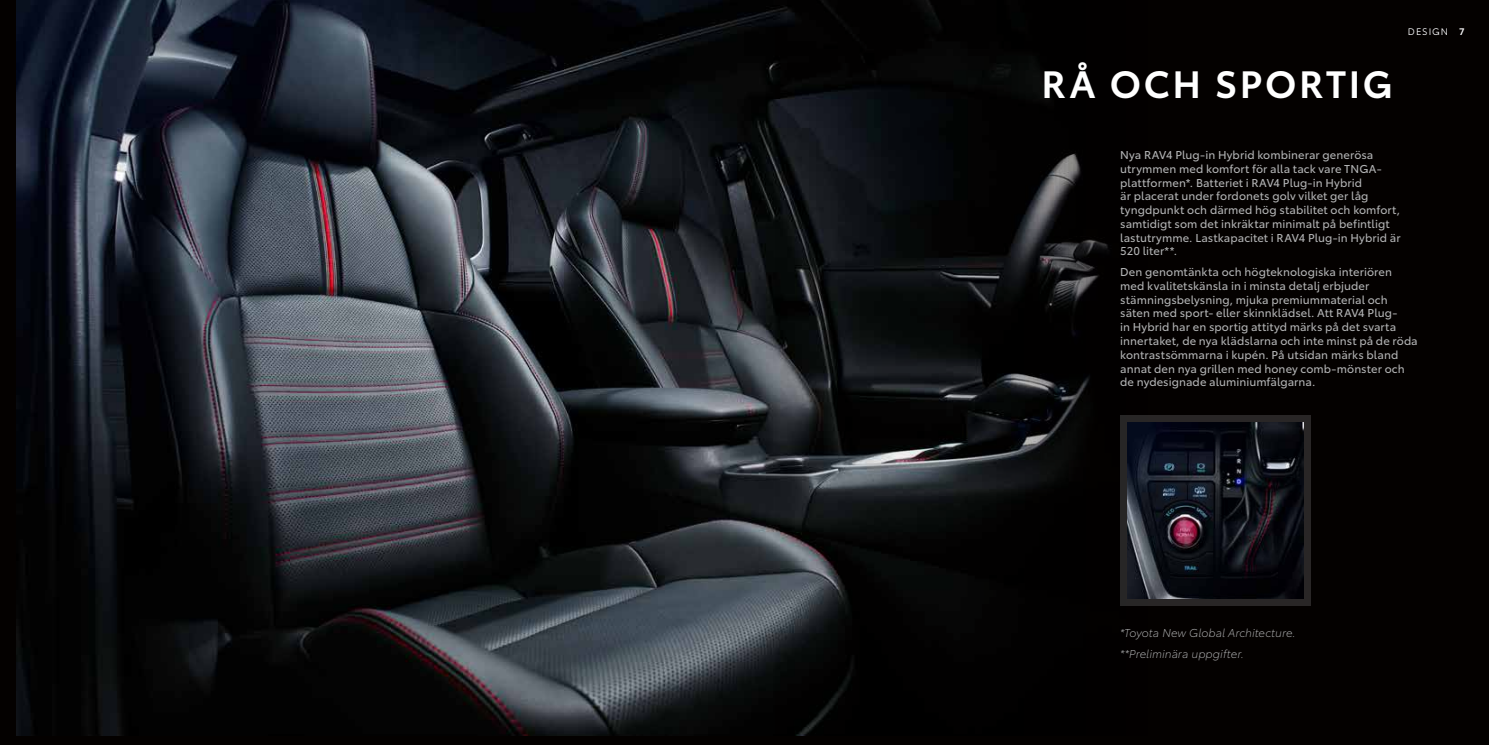
<style>
.page{position:relative;width:1489px;height:745px;background:#fff}
.page>*{position:absolute;margin:0;border:0;box-sizing:border-box;transform-origin:0 0}
.t1{font:600 37.5px "Toyota Type";letter-spacing:.07em;color:#fff}
.t2{font:11.25px/13.8px "Toyota Type";letter-spacing:.005em;color:#b1b2b3}
.t3{font:italic 300 11.25px/20.9px "Toyota Type";color:#b1b2b3}
.t4{font:9.38px "Toyota Type";letter-spacing:.1em;color:#fff}
.s1{font-weight:600}
</style>
<div class="page">
<div style="left:0;top:0;width:1488px;height:744px;background:#040100"></div>
<img style="left:17px;top:0;width:1129px;height:734px">
<div style="left:1120px;top:415px;width:190px;height:190px;background:linear-gradient(to right,#282626,#292626)"></div>
<img style="left:1127px;top:422px;width:176px;height:176px">
<h1 class="t1" style="left:1041px;top:55px;width:353px">RÅ OCH SPORTIG</h1>
<p class="t4" style="left:1407px;top:25px;width:58px">DESIGN <span class="s1">7</span></p>
<p class="t2" style="left:1120px;top:147px;width:282px">Nya RAV4 Plug-in Hybrid kombinerar generösa utrymmen med komfort för alla tack vare TNGA&shy;plattformen*. Batteriet i RAV4 Plug-in Hybrid<br>är placerat under fordonets golv vilket ger låg tyngdpunkt och därmed hög stabilitet och komfort, samtidigt som det inkräktar minimalt på befintligt lastutrymme. Lastkapacitet i RAV4 Plug-in Hybrid är 520 liter**.</p>
<p class="t2" style="left:1120px;top:264px;width:299px">Den genomtänkta och högteknologiska interiören med kvalitetskänsla in i minsta detalj erbjuder stämningsbelysning, mjuka premiummaterial och säten med sport- eller skinnklädsel. Att RAV4 Plug-<br>in Hybrid har en sportig attityd märks på det svarta innertaket, de nya klädslarna och inte minst på de röda kontrastsömmarna i kupén. På utsidan märks bland annat den nya grillen med honey comb-mönster och de nydesignade aluminiumfälgarna.</p>
<p class="t3" style="left:1120px;top:621px;width:177px">*Toyota New Global Architecture. **Preliminära uppgifter.</p>
</div>
